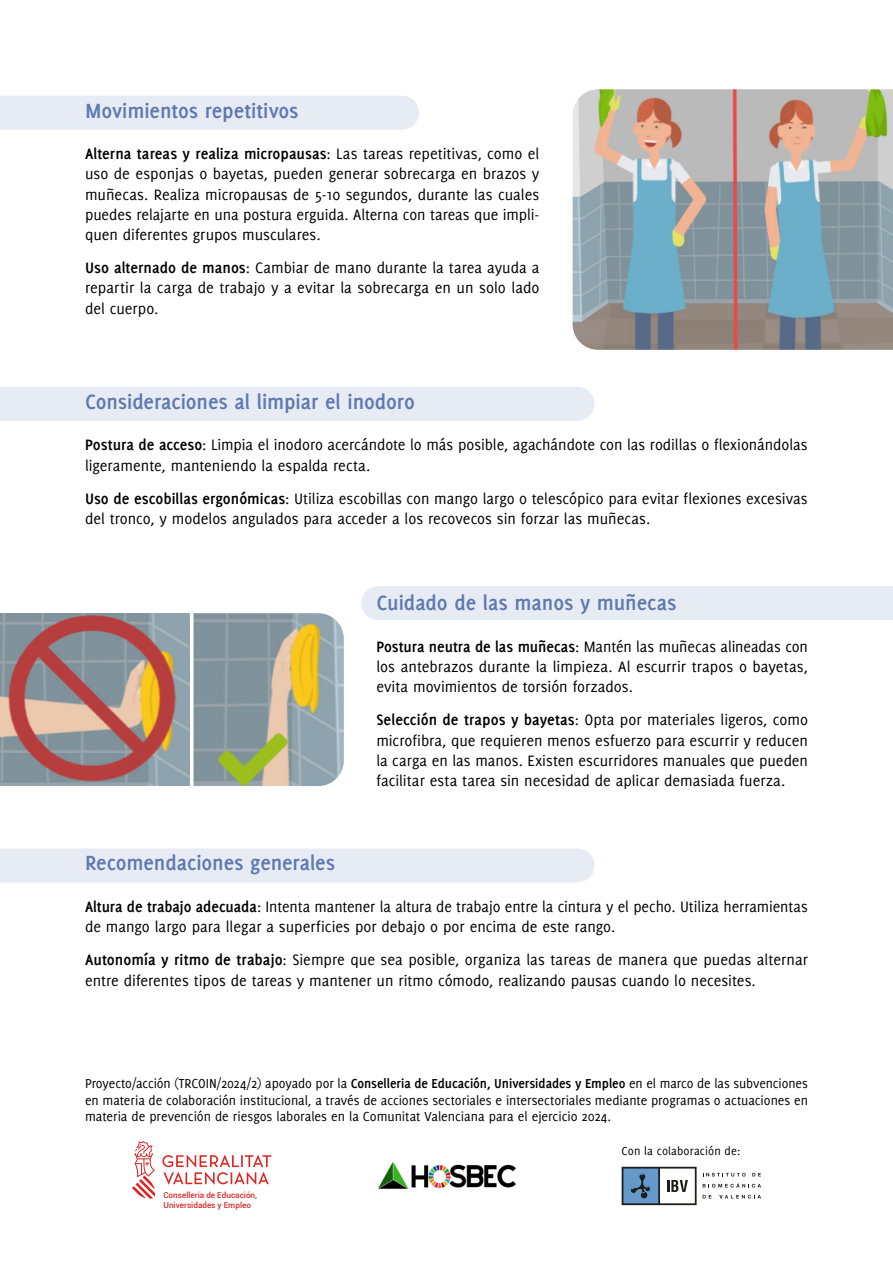
<style>
.page{position:relative;width:893px;height:1263px;background:#fff}
.page>*{position:absolute;margin:0;border:0;box-sizing:border-box;transform-origin:0 0}
.t1{font:700 22.5px "Delicious";letter-spacing:-.005em;color:#5f7ab1}
.t2{font:16.5px/20.2px "Delicious";color:#000;text-align:justify}
.t3{font:14.25px/16.5px "Delicious";letter-spacing:-.005em;color:#000;text-align:justify}
.t4{font:12.6px "Delicious";letter-spacing:.01em;color:#000}
.t5{font:500 8.1px/9.8px "Roboto";color:#d92825}
.s1{font-weight:700}
</style>
<div class="page">
<div style="left:361px;top:586px;width:532px;height:34px;background:#e7ebf3"></div>
<div style="left:0;top:96px;width:419px;height:34px;background:#e7ebf3"></div>
<img style="left:573px;top:89px;width:320px;height:261px">
<div style="left:0;top:387px;width:594px;height:34px;background:#e7ebf3"></div>
<div style="left:0;top:848px;width:594px;height:34px;background:#e7ebf3"></div>
<img style="left:0;top:613px;width:189px;height:173px">
<img style="left:193px;top:613px;width:151px;height:173px">
<svg style="left:622px;top:1167px;width:75px;height:38px"></svg>
<svg style="left:703px;top:1195px;width:8px;height:3px"></svg>
<svg style="left:719px;top:1195px;width:42px;height:3px"></svg>
<svg style="left:703px;top:1183px;width:58px;height:4px"></svg>
<svg style="left:703px;top:1173px;width:43px;height:3px"></svg>
<svg style="left:752px;top:1173px;width:9px;height:3px"></svg>
<svg style="left:132px;top:1141px;width:139px;height:58px"></svg>
<img style="left:378px;top:1162px;width:138px;height:28px">
<h1 class="t1" style="left:85px;top:97px;width:215px">Movimientos repetitivos</h1>
<p class="t2" style="left:85px;top:143px;width:456px"><span class="s1">Alterna tareas y realiza micropausas</span>: Las tareas repetitivas, como el uso de esponjas o bayetas, pueden generar sobrecarga en brazos y muñecas. Realiza micropausas de 5-10 segundos, durante las cuales puedes relajarte en una postura erguida. Alterna con tareas que impli&shy;quen diferentes grupos musculares.</p>
<p class="t2" style="left:85px;top:257px;width:456px"><span class="s1">Uso alternado de manos</span>: Cambiar de mano durante la tarea ayuda a repartir la carga de trabajo y a evitar la sobrecarga en un solo lado del cuerpo.</p>
<h1 class="t1" style="left:85px;top:388px;width:331px">Consideraciones al limpiar el inodoro</h1>
<p class="t2" style="left:85px;top:434px;width:724px"><span class="s1">Postura de acceso</span>: Limpia el inodoro acercándote lo más posible, agachándote con las rodillas o flexionándolas ligeramente, manteniendo la espalda recta.</p>
<p class="t2" style="left:85px;top:488px;width:724px"><span class="s1">Uso de escobillas ergonómicas</span>: Utiliza escobillas con mango largo o telescópico para evitar flexiones excesivas del tronco, y modelos angulados para acceder a los recovecos sin forzar las muñecas.</p>
<h1 class="t1" style="left:376px;top:590px;width:302px">Cuidado de las manos y muñecas</h1>
<p class="t2" style="left:376px;top:636px;width:433px"><span class="s1">Postura neutra de las muñecas</span>: Mantén las muñecas alineadas con los antebrazos durante la limpieza. Al escurrir trapos o bayetas, evita movimientos de torsión forzados.</p>
<p class="t2" style="left:376px;top:709px;width:433px"><span class="s1">Selección de trapos y bayetas</span>: Opta por materiales ligeros, como microfibra, que requieren menos esfuerzo para escurrir y reducen la carga en las manos. Existen escurridores manuales que pueden facilitar esta tarea sin necesidad de aplicar demasiada fuerza.</p>
<h1 class="t1" style="left:85px;top:850px;width:252px">Recomendaciones generales</h1>
<p class="t2" style="left:85px;top:896px;width:724px"><span class="s1">Altura de trabajo adecuada</span>: Intenta mantener la altura de trabajo entre la cintura y el pecho. Utiliza herramientas de mango largo para llegar a superficies por debajo o por encima de este rango.</p>
<p class="t2" style="left:85px;top:949px;width:724px"><span class="s1">Autonomía y ritmo de trabajo</span>: Siempre que sea posible, organiza las tareas de manera que puedas alternar entre diferentes tipos de tareas y mantener un ritmo cómodo, realizando pausas cuando lo necesites.</p>
<p class="t3" style="left:85px;top:1075px;width:724px">Proyecto/acción (TRCOIN/2024/2) apoyado por la <span class="s1">Conselleria de Educación, Universidades y Empleo</span> en el marco de las subvenciones en materia de colaboración institucional, a través de acciones sectoriales e intersectoriales mediante programas o actuaciones en materia de prevención de riesgos laborales en la Comunitat Valenciana para el ejercicio 2024.</p>
<p class="t4" style="left:622px;top:1144px;width:120px">Con la colaboración de:</p>
<p class="t5" style="left:163px;top:1190px;width:95px">Conselleria de Educación,<br>Universidades y Empleo</p>
</div>
